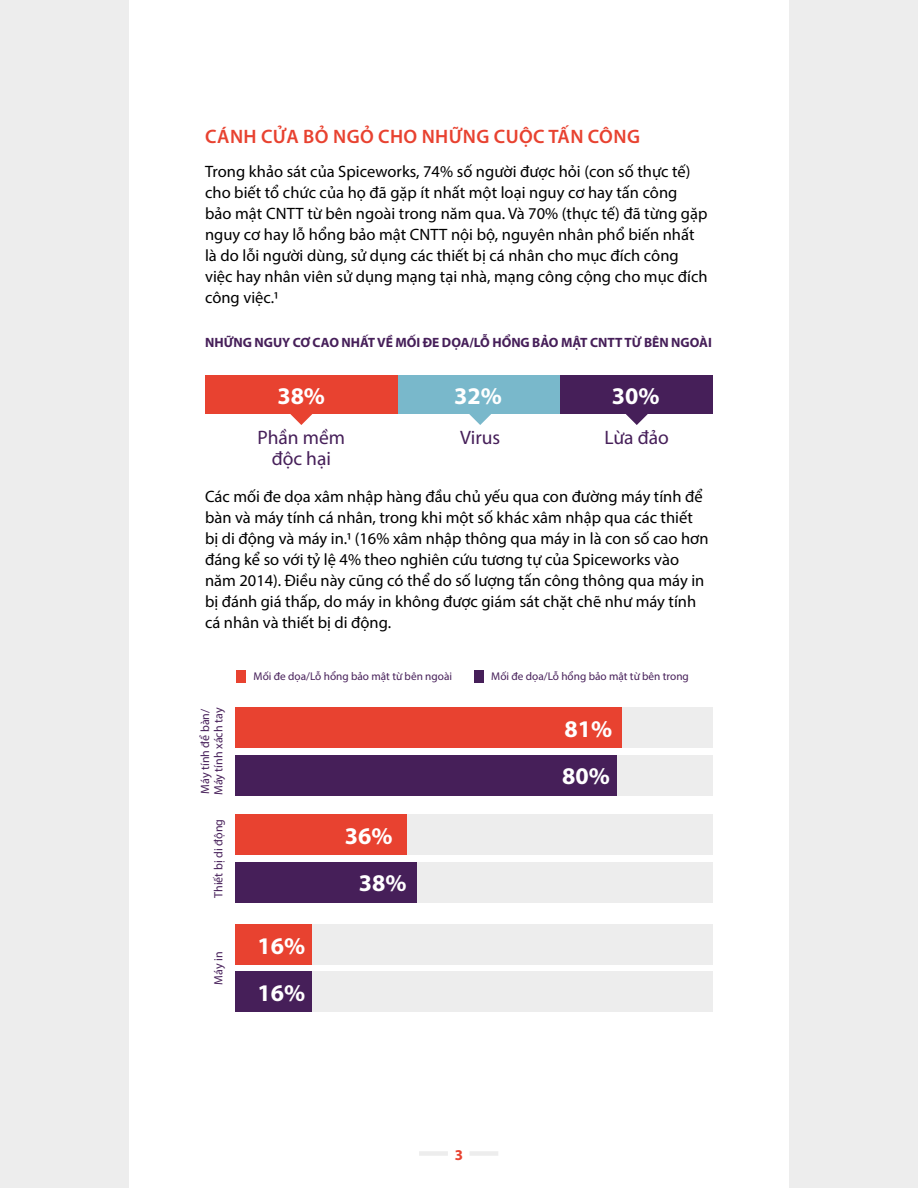
<style>
.page{position:relative;width:918px;height:1188px;background:#fff}
.page>*{position:absolute;margin:0;border:0;box-sizing:border-box;transform-origin:0 0}
.t1{font:700 24px/47.4px "Myriad Pro";color:#fff}
.t2{font:600 19.5px "Myriad Pro";letter-spacing:.02em;color:#e84230}
.t3{font:19.5px/21px "Myriad Pro";color:#461f59;text-align:center}
.t4{font:16.5px/21px "Myriad Pro";color:#000}
.t5{font:700 15px "Myriad Pro";color:#e84230}
.t6{font:700 13.5px "Myriad Pro";color:#461f59}
.t7{font:12px/13.5px "Myriad Pro";color:#461f59}
.t8{font:11.25px "Myriad Pro";color:#461f59}
</style>
<div class="page">
<div style="left:419px;top:1151px;width:29px;height:5px;background:#ededed"></div>
<div style="left:470px;top:1151px;width:28px;height:5px;background:#ededed"></div>
<div style="left:0;top:0;width:129px;height:1188px;background:#ededed"></div>
<div style="left:789px;top:0;width:129px;height:1188px;background:#ededed"></div>
<div style="left:235px;top:755px;width:478px;height:40px;background:#ededed"></div>
<div style="left:235px;top:707px;width:478px;height:41px;background:#ededed"></div>
<div style="left:235px;top:755px;width:381px;height:40px;background:#461f59"></div>
<div style="left:235px;top:707px;width:387px;height:41px;background:#e84230"></div>
<div style="left:235px;top:862px;width:478px;height:41px;background:#ededed"></div>
<div style="left:235px;top:814px;width:478px;height:41px;background:#ededed"></div>
<div style="left:235px;top:972px;width:478px;height:40px;background:#ededed"></div>
<div style="left:235px;top:924px;width:478px;height:41px;background:#ededed"></div>
<div style="left:206px;top:375px;width:507px;height:39px;background:#461f59"></div>
<div style="left:398px;top:375px;width:162px;height:39px;background:#79b8cb"></div>
<div style="left:205px;top:375px;width:193px;height:39px;background:#e84230"></div>
<svg style="left:290px;top:414px;width:22px;height:11px"></svg>
<svg style="left:626px;top:414px;width:22px;height:11px"></svg>
<svg style="left:469px;top:414px;width:22px;height:11px"></svg>
<div style="left:235px;top:862px;width:182px;height:41px;background:#461f59"></div>
<div style="left:235px;top:814px;width:172px;height:41px;background:#e84230"></div>
<div style="left:235px;top:972px;width:77px;height:40px;background:#461f59"></div>
<div style="left:235px;top:924px;width:77px;height:41px;background:#e84230"></div>
<div style="left:236px;top:670px;width:10px;height:13px;background:#e84230"></div>
<div style="left:474px;top:670px;width:9px;height:13px;background:#461f59"></div>
<p class="t2" style="left:205px;top:124px;width:436px">CÁNH CỬA BỎ NGỎ CHO NHỮNG CUỘC TẤN CÔNG</p>
<p class="t4" style="left:205px;top:161px;width:504px">Trong khảo sát của Spiceworks, 74% số người được hỏi (con số thực tế) cho biết tổ chức của họ đã gặp ít nhất một loại nguy cơ hay tấn công bảo mật CNTT từ bên ngoài trong năm qua. Và 70% (thực tế) đã từng gặp nguy cơ hay lỗ hổng bảo mật CNTT nội bộ, nguyên nhân phổ biến nhất là do lỗi người dùng, sử dụng các thiết bị cá nhân cho mục đích công việc hay nhân viên sử dụng mạng tại nhà, mạng công cộng cho mục đích công việc.1</p>
<p class="t6" style="left:205px;top:333px;width:508px">NHỮNG NGUY CƠ CAO NHẤT VỀ MỐI ĐE DỌA/LỖ HỔNG BẢO MẬT CNTT TỪ BÊN NGOÀI</p>
<h1 class="t1" style="left:277px;top:371px;width:49px">38%</h1>
<h1 class="t1" style="left:454px;top:371px;width:49px">32%</h1>
<h1 class="t1" style="left:612px;top:371px;width:49px">30%</h1>
<p class="t3" style="left:257px;top:426px;width:89px">Phần mềm độc hại</p>
<p class="t3" style="left:460px;top:426px;width:41px">Virus</p>
<p class="t3" style="left:605px;top:426px;width:66px">Lừa đảo</p>
<p class="t4" style="left:205px;top:486px;width:505px">Các mối đe dọa xâm nhập hàng đầu chủ yếu qua con đường máy tính để bàn và máy tính cá nhân, trong khi một số khác xâm nhập qua các thiết bị di động và máy in.1 (16% xâm nhập thông qua máy in là con số cao hơn đáng kể so với tỷ lệ 4% theo nghiên cứu tương tự của Spiceworks vào năm 2014). Điều này cũng có thể do số lượng tấn công thông qua máy in bị đánh giá thấp, do máy in không được giám sát chặt chẽ như máy tính cá nhân và thiết bị di động.</p>
<p class="t7" style="left:198px;top:795px;width:89px;rotate:-90deg">Máy tính để bàn/<br>Máy tính xách tay</p>
<p class="t7" style="left:212px;top:898px;width:80px;rotate:-90deg">Thiết bị di động</p>
<p class="t7" style="left:212px;top:985px;width:35px;rotate:-90deg">Máy in</p>
<p class="t8" style="left:254px;top:670px;width:200px">Mối đe dọa/Lỗ hổng bảo mật từ bên ngoài</p>
<p class="t8" style="left:491px;top:670px;width:199px">Mối đe dọa/Lỗ hổng bảo mật từ bên trong</p>
<h1 class="t1" style="left:565px;top:704px;width:49px">81%</h1>
<h1 class="t1" style="left:257px;top:921px;width:49px">16%<br>16%</h1>
<h1 class="t1" style="left:345px;top:811px;width:49px">36%</h1>
<h1 class="t1" style="left:359px;top:859px;width:49px">38%</h1>
<h1 class="t1" style="left:562px;top:751px;width:49px">80%</h1>
<p class="t5" style="left:455px;top:1145px;width:10px">3</p>
</div>
